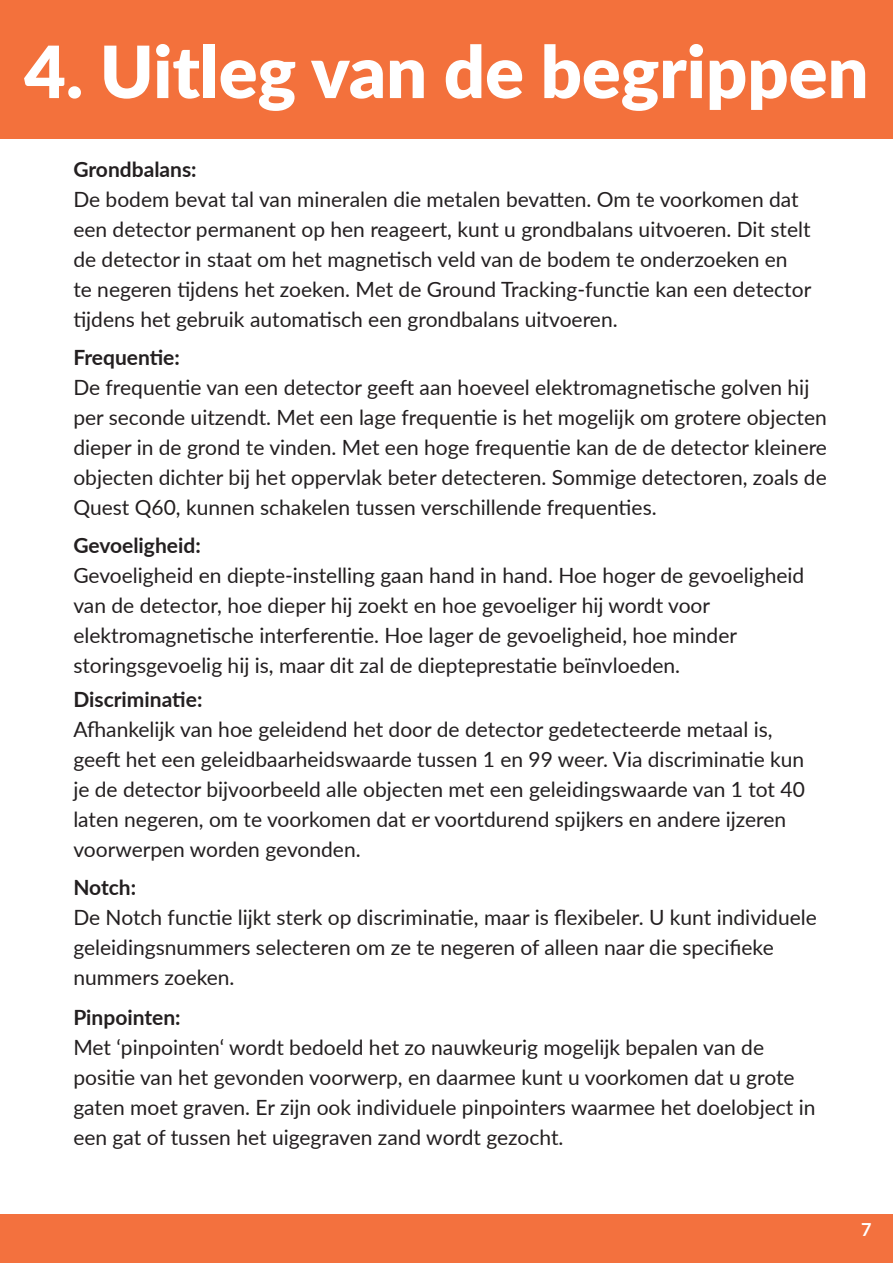
<style>
.page{position:relative;width:893px;height:1263px;background:#fff}
.page>*{position:absolute;margin:0;border:0;box-sizing:border-box;transform-origin:0 0}
.t1{font:900 72px "Lato";color:#fff}
.t2{font:21px/30px "Lato";color:#231f20}
.t3{font:700 21px "Lato";color:#231f20}
.t4{font:700 18px "Lato";color:#fff}
</style>
<div class="page">
<div style="left:0;top:1215px;width:893px;height:48px;background:#f3713e"></div>
<div style="left:0;top:0;width:893px;height:138px;background:#f3713c"></div>
<p class="t1" style="left:24px;top:18px;width:846px">4. Uitleg van de begrippen</p>
<p class="t3" style="left:73px;top:154px;width:125px">Grondbalans:</p>
<p class="t2" style="left:73px;top:184px;width:739px">De bodem bevat tal van mineralen die metalen bevatten. Om te voorkomen dat een detector permanent op hen reageert, kunt u grondbalans uitvoeren. Dit stelt de detector in staat om het magnetisch veld van de bodem te onderzoeken en te negeren tijdens het zoeken. Met de Ground Tracking-functie kan een detector tijdens het gebruik automatisch een grondbalans uitvoeren.</p>
<p class="t3" style="left:73px;top:342px;width:108px">Frequentie:</p>
<p class="t2" style="left:73px;top:372px;width:755px">De frequentie van een detector geeft aan hoeveel elektromagnetische golven hij per seconde uitzendt. Met een lage frequentie is het mogelijk om grotere objecten dieper in de grond te vinden. Met een hoge frequentie kan de de detector kleinere objecten dichter bij het oppervlak beter detecteren. Sommige detectoren, zoals de Quest Q60, kunnen schakelen tussen verschillende frequenties.</p>
<p class="t3" style="left:73px;top:529px;width:129px">Gevoeligheid:</p>
<p class="t2" style="left:73px;top:559px;width:732px">Gevoeligheid en diepte-instelling gaan hand in hand. Hoe hoger de gevoeligheid van de detector, hoe dieper hij zoekt en hoe gevoeliger hij wordt voor elektromagnetische interferentie. Hoe lager de gevoeligheid, hoe minder storingsgevoelig hij is, maar dit zal de diepteprestatie beïnvloeden.</p>
<p class="t3" style="left:73px;top:684px;width:131px">Discriminatie:</p>
<p class="t2" style="left:73px;top:714px;width:733px">Afhankelijk van hoe geleidend het door de detector gedetecteerde metaal is, geeft het een geleidbaarheidswaarde tussen 1 en 99 weer. Via discriminatie kun je de detector bijvoorbeeld alle objecten met een geleidingswaarde van 1 tot 40 laten negeren, om te voorkomen dat er voortdurend spijkers en andere ijzeren voorwerpen worden gevonden.</p>
<p class="t3" style="left:73px;top:871px;width:64px">Notch:</p>
<p class="t2" style="left:73px;top:901px;width:745px">De Notch functie lijkt sterk op discriminatie, maar is flexibeler. U kunt individuele geleidingsnummers selecteren om ze te negeren of alleen naar die specifieke nummers zoeken.</p>
<p class="t3" style="left:73px;top:1002px;width:109px">Pinpointen:</p>
<p class="t2" style="left:73px;top:1032px;width:744px">Met ‘pinpointen‘ wordt bedoeld het zo nauwkeurig mogelijk bepalen van de positie van het gevonden voorwerp, en daarmee kunt u voorkomen dat u grote gaten moet graven. Er zijn ook individuele pinpointers waarmee het doelobject in een gat of tussen het uigegraven zand wordt gezocht.</p>
<p class="t4" style="left:861px;top:1216px;width:12px">7</p>
</div>
